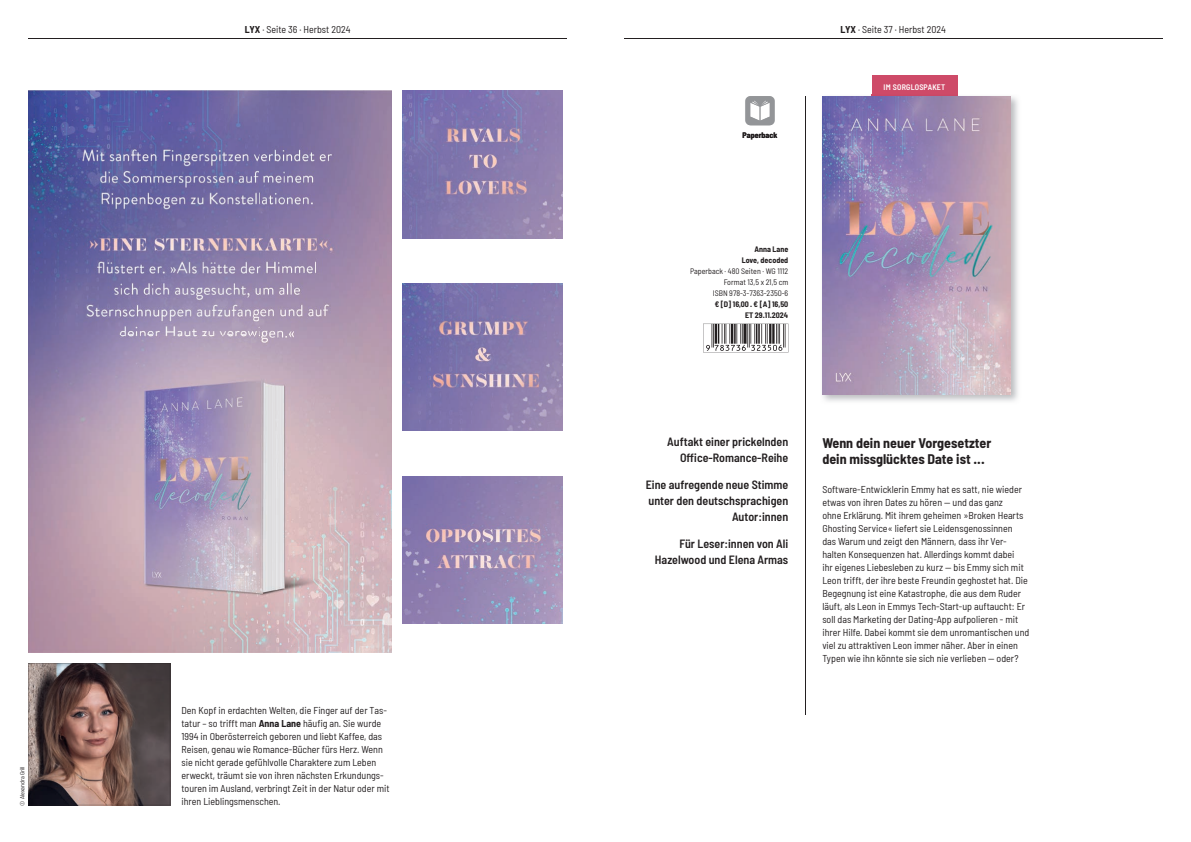
<style>
.page{position:relative;width:1191px;height:842px;background:#fff}
.page>*{position:absolute;margin:0;border:0;box-sizing:border-box;transform-origin:0 0}
.t1{font:700 semi-condensed 14px/16px "Barlow";color:#231f20}
.t2{font:600 semi-condensed 12px/16px "Barlow";color:#231f20;text-align:right}
.t3{font:semi-condensed 10px/13px "Barlow";color:#231f20}
.t4{font:semi-condensed 8px/11px "Barlow";color:#231f20;text-align:right}
.t5{font:700 semi-condensed 8px/11px "Barlow";color:#231f20;text-align:right}
.t6{font:600 semi-condensed 8px "Barlow";letter-spacing:.025em;color:#fff}
.t7{font:semi-condensed 6px "Barlow";color:#231f20}
.s1{font-weight:700}
</style>
<div class="page">
<div style="left:872px;top:76px;width:85px;height:34px;background:#ce4a68"></div>
<hr style="left:624px;top:38px;width:538px;height:1px;background:#231f20">
<hr style="left:805px;top:96px;width:1px;height:618px;background:#231f20">
<img style="left:822px;top:94px;width:196px;height:308px">
<img style="left:872px;top:94px;width:85px;height:2px">
<img style="left:822px;top:96px;width:188px;height:298px">
<hr style="left:28px;top:38px;width:539px;height:1px;background:#231f20">
<svg style="left:28px;top:663px;width:142px;height:142px;background:#6a544f"></svg>
<svg style="left:703px;top:324px;width:83px;height:28px"></svg>
<img style="left:28px;top:91px;width:363px;height:561px">
<img style="left:403px;top:91px;width:160px;height:147px">
<img style="left:403px;top:476px;width:160px;height:148px">
<img style="left:403px;top:283px;width:160px;height:148px">
<p class="t3" style="left:245px;top:22px;width:107px"><span class="s1">LYX</span> · Seite 36 · Herbst 2024</p>
<p class="t7" style="left:18px;top:806px;width:41px;rotate:-90deg">© Alexandra Grill</p>
<p class="t3" style="left:181px;top:703px;width:210px">Den Kopf in erdachten Welten, die Finger auf der Tas&shy;tatur – so trifft man <span class="s1">Anna Lane</span> häufig an. Sie wurde 1994 in Oberösterreich geboren und liebt Kaffee, das Reisen, genau wie Romance-Bücher fürs Herz. Wenn sie nicht gerade gefühlvolle Charaktere zum Leben erweckt, träumt sie von ihren nächsten Erkundungs&shy;touren im Ausland, verbringt Zeit in der Natur oder mit</p>
<p class="t3" style="left:181px;top:794px;width:100px">ihren Lieblingsmenschen.</p>
<p class="t5" style="left:742px;top:129px;width:36px">Paperback</p>
<p class="t5" style="left:741px;top:244px;width:48px">Anna Lane<br>Love, decoded</p>
<p class="t4" style="left:690px;top:265px;width:100px">Paperback · 480 Seiten · WG 1112<br>Format 13,5 x 21,5 cm<br>ISBN 978-3-7363-2350-6</p>
<p class="t5" style="left:714px;top:299px;width:75px">€ [D] 16,00 · € [A] 16,50<br>ET 29.11.2024</p>
<p class="t3" style="left:840px;top:22px;width:107px"><span class="s1">LYX</span> · Seite 37 · Herbst 2024</p>
<p class="t6" style="left:883px;top:81px;width:63px">IM SORGLOSPAKET</p>
<p class="t2" style="left:667px;top:433px;width:122px">Auftakt einer prickelnden<br>Office-Romance-Reihe</p>
<p class="t2" style="left:645px;top:476px;width:144px">Eine aufregende neue Stimme unter den deutschsprachigen<br>Autor:innen</p>
<p class="t2" style="left:655px;top:535px;width:135px">Für Leser:innen von Ali<br>Hazelwood und Elena Armas</p>
<h1 class="t1" style="left:822px;top:434px;width:170px">Wenn dein neuer Vorgesetzter dein missglücktes Date ist ...</h1>
<p class="t3" style="left:822px;top:482px;width:208px">Software-Entwicklerin Emmy hat es satt, nie wieder etwas von ihren Dates zu hören — und das ganz<br>ohne Erklärung. Mit ihrem geheimen »Broken Hearts Ghosting Service« liefert sie Leidensgenossinnen<br>das Warum und zeigt den Männern, dass ihr Ver&shy;halten Konsequenzen hat. Allerdings kommt dabei<br>ihr eigenes Liebesleben zu kurz — bis Emmy sich mit Leon trifft, der ihre beste Freundin geghostet hat. Die Begegnung ist eine Katastrophe, die aus dem Ruder läuft, als Leon in Emmys Tech-Start-up auftaucht: Er soll das Marketing der Dating-App aufpolieren - mit ihrer Hilfe. Dabei kommt sie dem unromantischen und viel zu attraktiven Leon immer näher. Aber in einen Typen wie ihn könnte sie sich nie verlieben — oder?</p>
</div>
